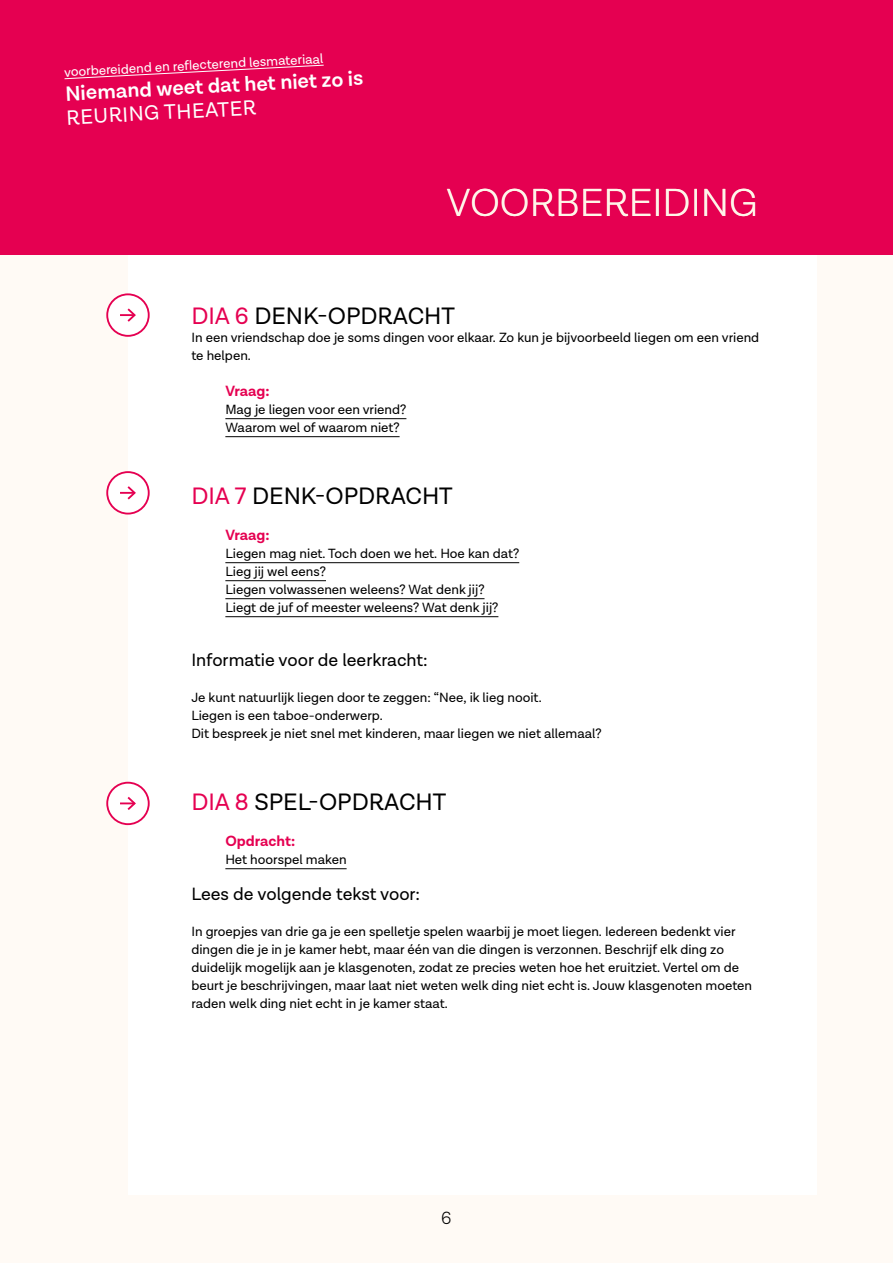
<style>
.page{position:relative;width:893px;height:1263px;background:#fff}
.page>*{position:absolute;margin:0;border:0;box-sizing:border-box;transform-origin:0 0}
.t1{font:300 39.75px "Lota Grotesque";color:#fff5e9}
.t2{font:24px "Lota Grotesque";color:#000}
.t3{font:600 21px "Lota Grotesque";color:#fff}
.t4{font:21px "Lota Grotesque";color:#fff}
.t5{font:18px "Lota Grotesque";color:#000}
.t6{font:300 18px "Lota Grotesque";color:#000}
.t7{font:700 15px "Lota Grotesque";color:#e50051}
.t8{font:13.5px/18px "Lota Grotesque";color:#000}
.t9{font:13.5px "Lota Grotesque";color:#fff}
.s1{color:#e50051}
</style>
<div class="page">
<div style="left:0;top:0;width:893px;height:255px;background:#e50051"></div>
<div style="left:0;top:255px;width:893px;height:1008px;background:#fffaf5"></div>
<div style="left:128px;top:255px;width:688px;height:940px;background:#fff"></div>
<svg style="left:64px;top:65px;width:260px;height:14px"></svg>
<hr style="left:225px;top:418px;width:181px;height:1px;background:#000">
<hr style="left:225px;top:436px;width:175px;height:1px;background:#000">
<hr style="left:225px;top:562px;width:294px;height:1px;background:#000">
<hr style="left:225px;top:580px;width:101px;height:1px;background:#000">
<hr style="left:225px;top:598px;width:259px;height:1px;background:#000">
<hr style="left:225px;top:616px;width:273px;height:1px;background:#000">
<hr style="left:225px;top:868px;width:122px;height:1px;background:#000">
<div style="left:107px;top:783px;width:42px;height:41px;background:#fff;border-radius:50%"></div>
<div style="left:106px;top:782px;width:44px;height:43px;border:2px solid #e50051;border-radius:50%"></div>
<svg style="left:120px;top:796px;width:16px;height:14px"></svg>
<div style="left:107px;top:472px;width:42px;height:42px;background:#fff;border-radius:50%"></div>
<div style="left:106px;top:471px;width:44px;height:43px;border:2px solid #e50051;border-radius:50%"></div>
<svg style="left:120px;top:486px;width:16px;height:14px"></svg>
<div style="left:107px;top:294px;width:42px;height:42px;background:#fff;border-radius:50%"></div>
<div style="left:106px;top:293px;width:44px;height:44px;border:2px solid #e50051;border-radius:50%"></div>
<svg style="left:120px;top:308px;width:16px;height:14px"></svg>
<p class="t9" style="left:64px;top:65px;width:261px;rotate:-3deg">voorbereidend en refl ecterend lesmateriaal</p>
<h3 class="t3" style="left:65px;top:82px;width:300px;rotate:-3deg">Niemand weet dat het niet zo is</h3>
<h3 class="t4" style="left:66px;top:106px;width:191px;rotate:-3deg">REURING THEATER</h3>
<h1 class="t1" style="left:446px;top:181px;width:313px">VOORBEREIDING</h1>
<h2 class="t2" style="left:191px;top:302px;width:265px"><span class="s1">DIA 6</span> DENK-OPDRACHT</h2>
<p class="t8" style="left:191px;top:329px;width:569px">In een vriendschap doe je soms dingen voor elkaar. Zo kun je bijvoorbeeld liegen om een vriend te helpen.</p>
<p class="t7" style="left:225px;top:382px;width:46px">Vraag:</p>
<p class="t8" style="left:225px;top:401px;width:183px">Mag je liegen voor een vriend?<br>Waarom wel of waarom niet?</p>
<h2 class="t2" style="left:191px;top:482px;width:263px"><span class="s1">DIA 7</span> DENK-OPDRACHT</h2>
<p class="t7" style="left:225px;top:526px;width:46px">Vraag:</p>
<p class="t8" style="left:225px;top:545px;width:295px">Liegen mag niet. Toch doen we het. Hoe kan dat?<br>Lieg jij wel eens?<br>Liegen volwassenen weleens? Wat denk jij?<br>Liegt de juf of meester weleens? Wat denk jij?</p>
<h3 class="t5" style="left:191px;top:650px;width:238px">Informatie voor de leerkracht:</h3>
<p class="t8" style="left:191px;top:689px;width:412px">Je kunt natuurlijk liegen door te zeggen: “Nee, ik lieg nooit.<br>Liegen is een taboe-onderwerp.<br>Dit bespreek je niet snel met kinderen, maar liegen we niet allemaal?</p>
<h2 class="t2" style="left:191px;top:788px;width:256px"><span class="s1">DIA 8</span> SPEL-OPDRACHT</h2>
<p class="t7" style="left:225px;top:832px;width:71px">Opdracht:</p>
<p class="t8" style="left:225px;top:851px;width:123px">Het hoorspel maken</p>
<h3 class="t5" style="left:191px;top:884px;width:230px">Lees de volgende tekst voor:</h3>
<p class="t8" style="left:191px;top:923px;width:562px">In groepjes van drie ga je een spelletje spelen waarbij je moet liegen. Iedereen bedenkt vier dingen die je in je kamer hebt, maar één van die dingen is verzonnen. Beschrijf elk ding zo duidelijk mogelijk aan je klasgenoten, zodat ze precies weten hoe het eruitziet. Vertel om de beurt je beschrijvingen, maar laat niet weten welk ding niet echt is. Jouw klasgenoten moeten raden welk ding niet echt in je kamer staat.</p>
<h3 class="t6" style="left:441px;top:1208px;width:12px">6</h3>
</div>
